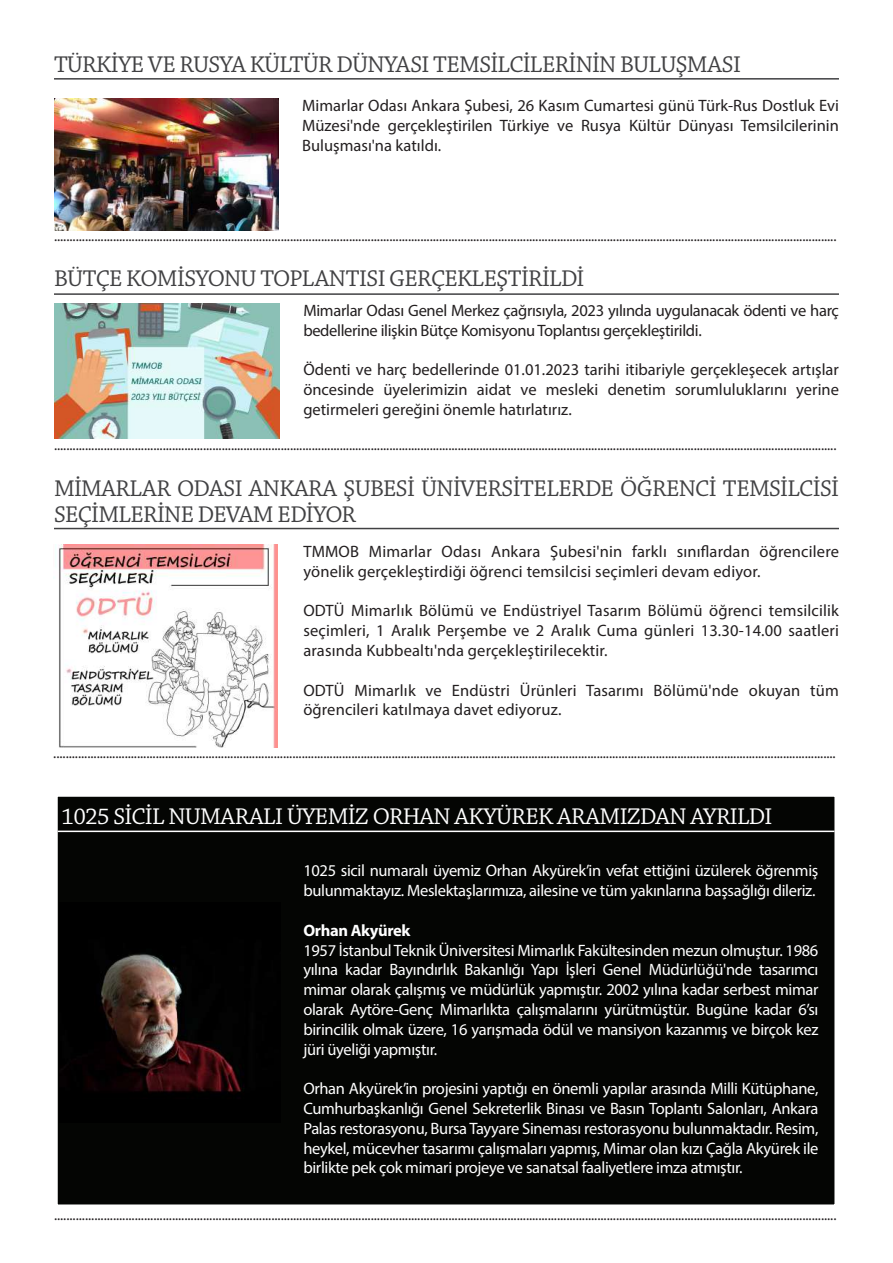
<style>
.page{position:relative;width:893px;height:1263px;background:#fff}
.page>*{position:absolute;margin:0;border:0;box-sizing:border-box;transform-origin:0 0}
.t1{font:24px/25.5px "Chaparral Pro";letter-spacing:-.03em;color:#414143}
.t2{font:24px "Chaparral Pro";letter-spacing:-.03em;color:#fff}
.t3{font:16.5px/19.8px "Myriad Pro";letter-spacing:-.02em;color:#fff;text-align:justify}
.t4{font:16.5px/19.8px "Myriad Pro";letter-spacing:.005em;color:#231f20;text-align:justify}
.t5{font:16.5px/19.8px "Myriad Pro";letter-spacing:-.02em;color:#231f20}
.t6{font:700 16.5px "Myriad Pro";letter-spacing:-.02em;color:#fff}
.t7{font:15px "Myriad Pro";color:#231f20}
</style>
<div class="page">
<div style="left:56px;top:794px;width:781px;height:413px;background:#040503"></div>
<div style="left:53px;top:792px;width:786px;height:417px;border:4px solid #fff"></div>
<img style="left:88px;top:954px;width:154px;height:139px">
<hr style="left:58px;top:830px;width:776px;height:2px;background:#fff">
<hr style="left:54px;top:528px;width:785px;height:1px;background:#414143">
<img style="left:53px;top:545px;width:225px;height:202px">
<hr style="left:54px;top:78px;width:785px;height:2px;background:#414143">
<img style="left:54px;top:99px;width:225px;height:131px">
<hr style="left:54px;top:293px;width:785px;height:2px;background:#414143">
<img style="left:54px;top:304px;width:225px;height:135px">
<hr style="left:892px;top:0;width:1px;height:1263px;background:#7c6d9a">
<h1 class="t1" style="left:54px;top:52px;width:688px">TÜRKİYE VE RUSYA KÜLTÜR DÜNYASI TEMSİLCİLERİNİN BULUŞMASI</h1>
<p class="t4" style="left:302px;top:95px;width:538px">Mimarlar Odası Ankara Şubesi, 26 Kasım Cumartesi günü Türk-Rus Dostluk Evi Müzesi'nde gerçekleştirilen Türkiye ve Rusya Kültür Dünyası Temsilcilerinin Buluşması'na katıldı.</p>
<p class="t7" style="left:54px;top:227px;width:784px">............................................................................................................................................................................................................................................................</p>
<h1 class="t1" style="left:54px;top:267px;width:532px">BÜTÇE KOMİSYONU TOPLANTISI GERÇEKLEŞTİRİLDİ</h1>
<p class="t5" style="left:303px;top:300px;width:537px">Mimarlar Odası Genel Merkez çağrısıyla, 2023 yılında uygulanacak ödenti ve harç bedellerine ilişkin Bütçe Komisyonu Toplantısı gerçekleştirildi.</p>
<p class="t4" style="left:303px;top:360px;width:537px">Ödenti ve harç bedellerinde 01.01.2023 tarihi itibariyle gerçekleşecek artışlar öncesinde üyelerimizin aidat ve mesleki denetim sorumluluklarını yerine getirmeleri gereğini önemle hatırlatırız.</p>
<p class="t7" style="left:54px;top:436px;width:784px">............................................................................................................................................................................................................................................................</p>
<h1 class="t1" style="left:54px;top:477px;width:786px">MİMARLAR ODASI ANKARA ŞUBESİ ÜNİVERSİTELERDE ÖĞRENCİ TEMSİLCİSİ<br>SEÇİMLERİNE DEVAM EDİYOR</h1>
<p class="t4" style="left:303px;top:541px;width:537px">TMMOB Mimarlar Odası Ankara Şubesi'nin farklı sınıflardan öğrencilere yönelik gerçekleştirdiği öğrenci temsilcisi seçimleri devam ediyor.</p>
<p class="t4" style="left:303px;top:601px;width:537px">ODTÜ Mimarlık Bölümü ve Endüstriyel Tasarım Bölümü öğrenci temsilcilik seçimleri, 1 Aralık Perşembe ve 2 Aralık Cuma günleri 13.30-14.00 saatleri arasında Kubbealtı'nda gerçekleştirilecektir.</p>
<p class="t4" style="left:303px;top:680px;width:537px">ODTÜ Mimarlık ve Endüstri Ürünleri Tasarımı Bölümü'nde okuyan tüm öğrencileri katılmaya davet ediyoruz.</p>
<p class="t7" style="left:53px;top:744px;width:784px">............................................................................................................................................................................................................................................................</p>
<h1 class="t2" style="left:62px;top:803px;width:712px">1025 SİCİL NUMARALI ÜYEMİZ ORHAN AKYÜREK ARAMIZDAN AYRILDI</h1>
<p class="t3" style="left:303px;top:861px;width:517px">1025 sicil numaralı üyemiz Orhan Akyürek’in vefat ettiğini üzülerek öğrenmiş bulunmaktayız. Meslektaşlarımıza, ailesine ve tüm yakınlarına başsağlığı dileriz.</p>
<p class="t6" style="left:303px;top:919px;width:109px">Orhan Akyürek</p>
<p class="t3" style="left:303px;top:940px;width:517px">1957 İstanbul Teknik Üniversitesi Mimarlık Fakültesinden mezun olmuştur. 1986 yılına kadar Bayındırlık Bakanlığı Yapı İşleri Genel Müdürlüğü'nde tasarımcı mimar olarak çalışmış ve müdürlük yapmıştır. 2002 yılına kadar serbest mimar olarak Aytöre-Genç Mimarlıkta çalışmalarını yürütmüştür. Bugüne kadar 6’sı birincilik olmak üzere, 16 yarışmada ödül ve mansiyon kazanmış ve birçok kez jüri üyeliği yapmıştır.</p>
<p class="t3" style="left:303px;top:1078px;width:517px">Orhan Akyürek’in projesini yaptığı en önemli yapılar arasında Milli Kütüphane, Cumhurbaşkanlığı Genel Sekreterlik Binası ve Basın Toplantı Salonları, Ankara Palas restorasyonu, Bursa Tayyare Sineması restorasyonu bulunmaktadır. Resim, heykel, mücevher tasarımı çalışmaları yapmış, Mimar olan kızı Çağla Akyürek ile birlikte pek çok mimari projeye ve sanatsal faaliyetlere imza atmıştır.</p>
<p class="t7" style="left:54px;top:1206px;width:784px">............................................................................................................................................................................................................................................................</p>
</div>
